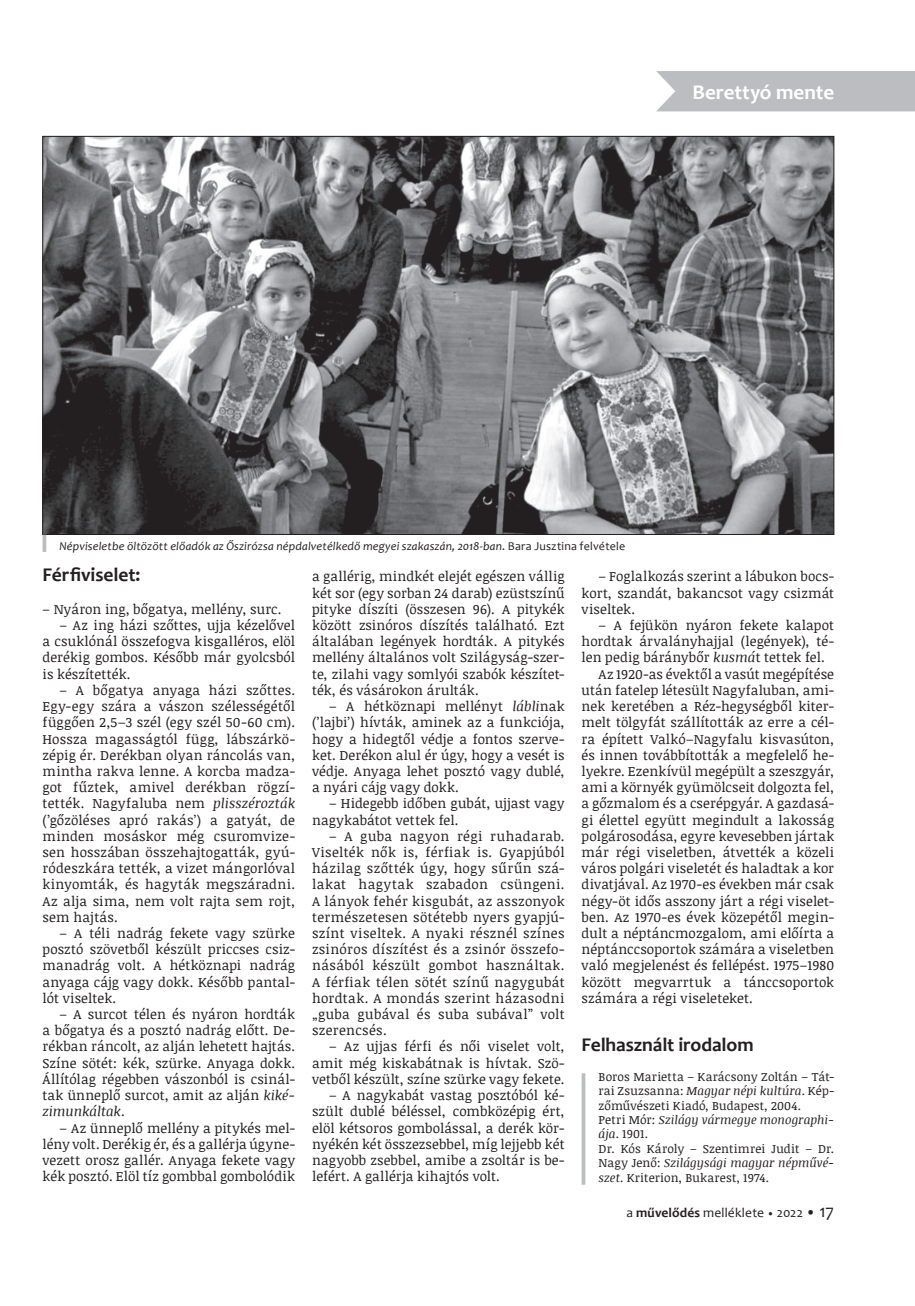
<style>
.page{position:relative;width:915px;height:1306px;background:#fff}
.page>*{position:absolute;margin:0;border:0;box-sizing:border-box;transform-origin:0 0}
.t1{font:700 21px "Candara";color:#fff}
.t2{font:700 19.5px "Candara";letter-spacing:-.005em;color:#231f20}
.t3{font:13.5px/16.2px "Noticia Text";letter-spacing:.01em;color:#231f20;text-align:justify}
.t4{font:13.5px "Candara";letter-spacing:.01em;color:#231f20}
.t5{font:12px/14.4px "Noticia Text";letter-spacing:.015em;color:#231f20}
.t6{font:italic 12px "Candara";letter-spacing:.01em;color:#231f20}
.s1{font-style:normal}
.s2{font-style:italic}
.s3{font-weight:700}
.s4{font-size:10.5px}
.s5{font-size:15px}
.s6{font-size:18px}
</style>
<div class="page">
<div style="left:656px;top:71px;width:258px;height:41px;background:#bcbdc0"></div>
<svg style="left:581px;top:1073px;width:4px;height:111px"></svg>
<img style="left:45px;top:138px;width:786px;height:394px">
<hr style="left:43px;top:534px;width:3px;height:18px;background:#bcbdc0">
<h1 class="t1" style="left:692px;top:79px;width:143px">Berettyó mente</h1>
<p class="t6" style="left:60px;top:538px;width:567px">Népviseletbe öltözött előadók az Őszirózsa népdalvetélkedő megyei szakaszán, 2018-ban. <span class="s1">Bara Jusztina felvétele</span></p>
<h2 class="t2" style="left:43px;top:563px;width:99px">Férfiviselet:</h2>
<p class="t3" style="left:43px;top:600px;width:240px">– Nyáron ing, bőgatya, mellény, surc.</p>
<p class="t3" style="left:43px;top:616px;width:254px;text-indent:17px">– Az ing házi szőttes, ujja kézelővel a csuklónál összefogva kisgalléros, elöl derékig gombos. Később már gyolcsból is készítették.</p>
<p class="t3" style="left:43px;top:681px;width:254px;text-indent:17px">– A bőgatya anyaga házi szőttes.<br>Egy-egy szára a vászon szélességétől függően 2,5–3 szél (egy szél 50-60 cm).<br>Hossza magasságtól függ, lábszárkö&shy;zépig ér. Derékban olyan ráncolás van, mintha rakva lenne. A korcba madza&shy;got fűztek, amivel derékban rögzí&shy;tették. Nagyfaluba nem <span class="s2">plisszérozták </span>(’gőzöléses apró rakás’) a gatyát, de minden mosáskor még csuromvize&shy;sen hosszában összehajtogatták, gyú&shy;ródeszkára tették, a vizet mángorlóval kinyomták, és hagyták megszáradni.<br>Az alja sima, nem volt rajta sem rojt, sem hajtás.</p>
<p class="t3" style="left:43px;top:924px;width:254px;text-indent:17px">– A téli nadrág fekete vagy szürke posztó szövetből készült priccses csiz&shy;manadrág volt. A hétköznapi nadrág anyaga cájg vagy dokk. Később pantal&shy;lót viseltek.</p>
<p class="t3" style="left:43px;top:1005px;width:254px;text-indent:17px">– A surcot télen és nyáron hordták a bőgatya és a posztó nadrág előtt. De&shy;rékban ráncolt, az alján lehetett hajtás.<br>Színe sötét: kék, szürke. Anyaga dokk.<br>Állítólag régebben vászonból is csinál&shy;tak ünneplő surcot, amit az alján <span class="s2">kiké&shy;zimunkáltak</span>.</p>
<p class="t3" style="left:43px;top:1119px;width:254px;text-indent:17px">– Az ünneplő mellény a pitykés mel&shy;lény volt. Derékig ér, és a gallérja úgyne&shy;vezett orosz gallér. Anyaga fekete vagy kék posztó. Elöl tíz gombbal gombolódik</p>
<p class="t3" style="left:312px;top:568px;width:254px">a gallérig, mindkét elejét egészen vállig két sor (egy sorban 24 darab) ezüstszínű pityke díszíti (összesen 96). A pitykék között zsinóros díszítés található. Ezt általában legények hordták. A pitykés mellény általános volt Szilágyság-szer&shy;te, zilahi vagy somlyói szabók készítet&shy;ték, és vásárokon árulták.</p>
<p class="t3" style="left:312px;top:697px;width:254px;text-indent:17px">– A hétköznapi mellényt <span class="s2">lábli</span>nak (’lajbi’) hívták, aminek az a funkciója, hogy a hidegtől védje a fontos szerve&shy;ket. Derékon alul ér úgy, hogy a vesét is védje. Anyaga lehet posztó vagy dublé, a nyári cájg vagy dokk.</p>
<p class="t3" style="left:312px;top:795px;width:254px;text-indent:17px">– Hidegebb időben gubát, ujjast vagy nagykabátot vettek fel.</p>
<p class="t3" style="left:312px;top:827px;width:254px;text-indent:17px">– A guba nagyon régi ruhadarab.<br>Viselték nők is, férfiak is. Gyapjúból házilag szőtték úgy, hogy sűrűn szá&shy;lakat hagytak szabadon csüngeni.<br>A lányok fehér kisgubát, az asszonyok természetesen sötétebb nyers gyapjú&shy;színt viseltek. A nyaki résznél színes zsinóros díszítést és a zsinór összefo&shy;násából készült gombot használtak.<br>A férfiak télen sötét színű nagygubát hordtak. A mondás szerint házasodni „guba gubával és suba subával” volt szerencsés.</p>
<p class="t3" style="left:312px;top:1038px;width:254px;text-indent:17px">– Az ujjas férfi és női viselet volt, amit még kiskabátnak is hívtak. Szö&shy;vetből készült, színe szürke vagy fekete.</p>
<p class="t3" style="left:312px;top:1086px;width:254px;text-indent:17px">– A nagykabát vastag posztóból ké&shy;szült dublé béléssel, combközépig ért, elöl kétsoros gombolással, a derék kör&shy;nyékén két összezsebbel, míg lejjebb két nagyobb zsebbel, amibe a zsoltár is be&shy;lefért. A gallérja kihajtós volt.</p>
<p class="t3" style="left:581px;top:568px;width:254px;text-indent:17px">– Foglalkozás szerint a lábukon bocs&shy;kort, szandát, bakancsot vagy csizmát viseltek.</p>
<p class="t3" style="left:598px;top:616px;width:237px">– A fejükön nyáron fekete kalapot</p>
<p class="t3" style="left:581px;top:633px;width:254px">hordtak árvalányhajjal (legények), té-</p>
<p class="t3" style="left:581px;top:649px;width:244px">len pedig báránybőr <span class="s2">kusmá</span>t tettek fel.</p>
<p class="t3" style="left:598px;top:665px;width:237px">Az 1920-as évektől a vasút megépítése</p>
<p class="t3" style="left:581px;top:681px;width:254px">után fatelep létesült Nagyfaluban, ami-</p>
<p class="t3" style="left:581px;top:697px;width:254px">nek keretében a Réz-hegységből kiter-</p>
<p class="t3" style="left:581px;top:714px;width:254px">melt tölgyfát szállították az erre a cél-</p>
<p class="t3" style="left:581px;top:730px;width:254px">ra épített Valkó–Nagyfalu kisvasúton,</p>
<p class="t3" style="left:581px;top:746px;width:254px">és innen továbbították a megfelelő he-</p>
<p class="t3" style="left:581px;top:762px;width:254px">lyekre. Ezenkívül megépült a szeszgyár,</p>
<p class="t3" style="left:581px;top:778px;width:254px">ami a környék gyümölcseit dolgozta fel,</p>
<p class="t3" style="left:581px;top:795px;width:254px">a gőzmalom és a cserépgyár. A gazdasá-</p>
<p class="t3" style="left:581px;top:811px;width:254px">gi élettel együtt megindult a lakosság</p>
<p class="t3" style="left:581px;top:827px;width:254px">polgárosodása, egyre kevesebben jártak</p>
<p class="t3" style="left:581px;top:843px;width:254px">már régi viseletben, átvették a közeli</p>
<p class="t3" style="left:581px;top:859px;width:254px">város polgári viseletét és haladtak a kor</p>
<p class="t3" style="left:581px;top:876px;width:254px">divatjával. Az 1970-es években már csak</p>
<p class="t3" style="left:581px;top:892px;width:254px">négy-öt idős asszony járt a régi viselet-</p>
<p class="t3" style="left:581px;top:908px;width:254px">ben. Az 1970-es évek közepétől megin-</p>
<p class="t3" style="left:581px;top:924px;width:254px">dult a néptáncmozgalom, ami előírta a</p>
<p class="t3" style="left:581px;top:940px;width:254px">néptánccsoportok számára a viseletben</p>
<p class="t3" style="left:581px;top:957px;width:254px">való megjelenést és fellépést. 1975–1980</p>
<p class="t3" style="left:581px;top:973px;width:254px">között megvarrtuk a tánccsoportok</p>
<p class="t3" style="left:581px;top:989px;width:173px">számára a régi viseleteket.</p>
<h2 class="t2" style="left:581px;top:1032px;width:173px">Felhasznált irodalom</h2>
<p class="t5" style="left:598px;top:1068px;width:237px">Boros Marietta – Karácsony Zoltán – Tát&shy;rai Zsuzsanna: <span class="s2">Magyar népi kultúra</span>. Kép&shy;zőművészeti Kiadó, Budapest, 2004.<br>Petri Mór: <span class="s2">Szilágy vármegye monographi&shy;ája</span>. 1901.<br>Dr. Kós Károly – Szentimrei Judit – Dr.<br>Nagy Jenő: <span class="s2">Szilágysági magyar népművé&shy;szet</span>. Kriterion, Bukarest, 1974.</p>
<p class="t4" style="left:626px;top:1204px;width:209px">a <span class="s3">művelődés</span> melléklete <span class="s4">•</span> 2022 <span class="s5">•</span> <span class="s6">17</span></p>
</div>
